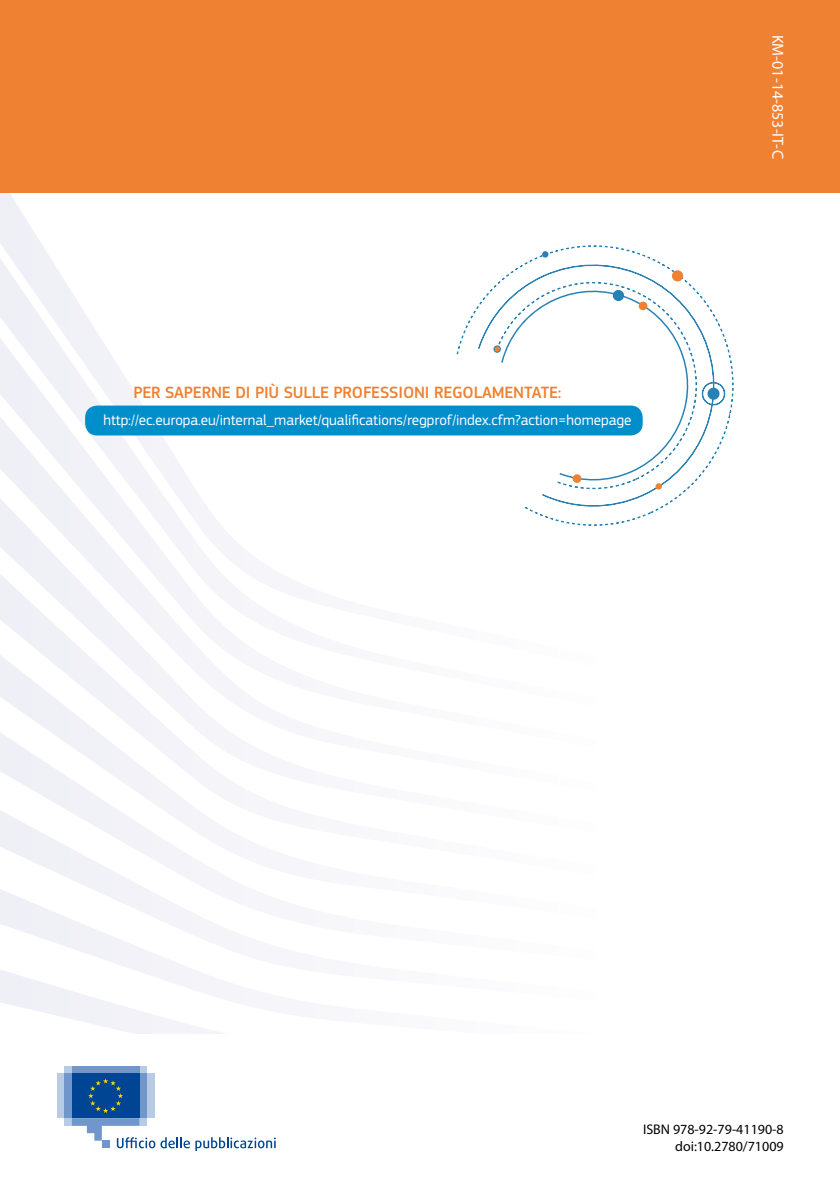
<style>
.page{position:relative;width:840px;height:1191px;background:#fff}
.page>*{position:absolute;margin:0;border:0;box-sizing:border-box;transform-origin:0 0}
.t1{font:500 17px "EC Square Sans Pro";letter-spacing:-.01em;color:#ee8132}
.t2{font:16px "Myriad Pro";color:#fff}
.t3{font:15px "EC Square Sans Pro";color:#fff}
.t4{font:14px/16.8px "Myriad Pro";color:#000;text-align:right}
</style>
<div class="page">
<div style="left:0;top:0;width:839px;height:193px;background:#ee8132"></div>
<svg style="left:35px;top:791px;width:196px;height:9px;fill:#f4f4f9"></svg>
<svg style="left:0;top:800px;width:231px;height:81px"></svg>
<svg style="left:0;top:881px;width:231px;height:82px"></svg>
<svg style="left:0;top:963px;width:231px;height:70px"></svg>
<svg style="left:0;top:231px;width:85px;height:82px;fill:#f0f0f7"></svg>
<svg style="left:0;top:313px;width:136px;height:82px;fill:#f1f1f8"></svg>
<svg style="left:0;top:395px;width:456px;height:396px"></svg>
<div style="left:64px;top:1118px;width:83px;height:7px;background:#b8cbe4"></div>
<svg style="left:64px;top:1066px;width:83px;height:7px"></svg>
<div style="left:72px;top:1065px;width:67px;height:8px;background:#7197ca"></div>
<div style="left:139px;top:1073px;width:8px;height:45px;background:#7197ca"></div>
<div style="left:147px;top:1073px;width:7px;height:45px;background:#b8cbe4"></div>
<div style="left:64px;top:1073px;width:8px;height:45px;background:#7197ca"></div>
<div style="left:57px;top:1073px;width:7px;height:45px;background:#b8cbe4"></div>
<div style="left:72px;top:1073px;width:67px;height:45px;background:#004494"></div>
<svg style="left:72px;top:1078px;width:204px;height:72px"></svg>
<svg style="left:456px;top:245px;width:277px;height:281px"></svg>
<svg style="left:492px;top:345px;width:9px;height:8px"></svg>
<svg style="left:699px;top:381px;width:27px;height:26px"></svg>
<svg style="left:611px;top:289px;width:13px;height:13px"></svg>
<svg style="left:637px;top:301px;width:10px;height:10px"></svg>
<svg style="left:571px;top:473px;width:10px;height:10px"></svg>
<svg style="left:670px;top:269px;width:13px;height:13px"></svg>
<svg style="left:654px;top:483px;width:8px;height:7px"></svg>
<svg style="left:541px;top:251px;width:7px;height:7px"></svg>
<div style="left:85px;top:405px;width:557px;height:30px;background:#008fcb;border-radius:12px"></div>
<p class="t1" style="left:133px;top:382px;width:256px">PER SAPERN E DI PI Ù SULLE PROFESSIONI</p>
<p class="t1" style="left:434px;top:382px;width:89px">REGOLAMENTAT</p>
<p class="t1" style="left:548px;top:382px;width:14px">E:</p>
<p class="t3" style="left:103px;top:412px;width:529px">http://ec.europa.eu/internal_market/qualifications/regprof/index.cfm?action=homepage</p>
<p class="t2" style="left:787px;top:35px;width:126px;rotate:90deg">KM-01-14-853-IT-C</p>
<p class="t4" style="left:642px;top:1120px;width:142px">ISBN 978-92-79-41190-8 doi:10.2780/71009</p>
</div>
